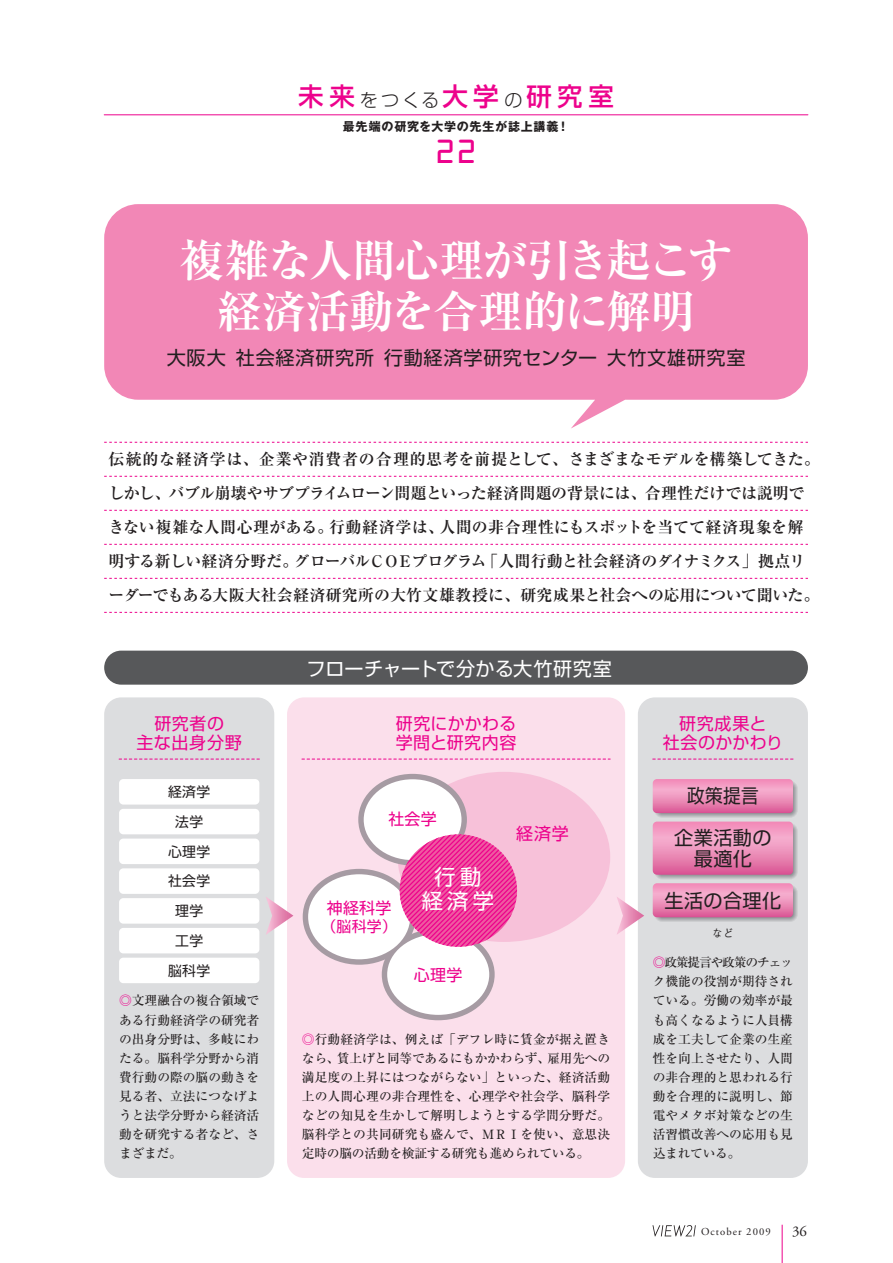
<style>
.page{position:relative;width:893px;height:1263px;background:#fff}
.page>*{position:absolute;margin:0;border:0;box-sizing:border-box;transform-origin:0 0}
.t1{font:44.7px/51px "Ryumin Pro Bold 90 pv RKSJ H";letter-spacing:-.03em;color:#fff;text-align:center}
.t2{font:30px "OCRA Std";color:#ed028c}
.t3{font:25.5px "Shin Go Pro Medium 90 pv RKSJ H";letter-spacing:.215em;color:#ed028c}
.t4{font:21.3px/24.5px "Shin Go Pro Regular 90 pv RKSJ H";color:#fff;text-align:center}
.t5{font:19.2px "Shin Go Pro Regular 90 pv RKSJ H";letter-spacing:.04em;color:#231f20}
.t6{font:19.2px "Shin Go Pro Regular 90 pv RKSJ H";letter-spacing:.005em;color:#fff}
.t7{font:19.2px/21.3px "Shin Go Pro Regular 90 pv RKSJ H";letter-spacing:.02em;color:#231f20;text-align:center}
.t8{font:19.2px "Shin Go Pro Regular 90 pv RKSJ H";letter-spacing:.02em;color:#231f20;scale:.92 1}
.t9{font:16.95px/19.2px "Shin Go Pro Regular 90 pv RKSJ H";letter-spacing:.03em;color:#ed028c;text-align:center}
.t10{font:15.9px/34px "Ryumin Pro Bold 90 pv RKSJ H";color:#231f20}
.t11{font:15.9px "Shin Go Pro Regular 90 pv RKSJ H";letter-spacing:.02em;color:#ed028c}
.t12{font:14.85px "Shin Go Pro Regular 90 pv RKSJ H";color:#ed028c}
.t13{font:14.85px "Adobe Garamond Pro";color:#231f20}
.t14{font:13.8px/29.7px "Shin Go Pro Regular 90 pv RKSJ H";letter-spacing:.02em;color:#231f20}
.t15{font:12.75px/19.2px "Ryumin Pro Medium 90 pv RKSJ H";color:#231f20;text-align:justify}
.t16{font:12px "Gothic MB101 Pro Bold 90 pv RKSJ H";letter-spacing:.06em;color:#231f20}
.t17{font:10.65px "Adobe Garamond Pro";letter-spacing:.1em;color:#231f20}
.t18{font:10.65px "Gothic BBB Pro Medium 90 pv RKSJ H";color:#231f20}
.s1{font-family:"Shin Go Pro Light 90 pv RKSJ H";font-size:18px;color:#231f20}
.s2{color:#ed028c}
</style>
<div class="page">
<div style="left:287px;top:697px;width:338px;height:481px;background:#fbdfeb;border-radius:17px"></div>
<div style="left:398px;top:772px;width:212px;height:170px;background:#f7c1d9;border-radius:50%"></div>
<div style="left:638px;top:697px;width:170px;height:481px;background:#dcdddf;border-radius:17px"></div>
<div style="left:655px;top:781px;width:143px;height:37px;background:#cacbcd;border-radius:8px"></div>
<div style="left:656px;top:782px;width:141px;height:35px;background:#bebdc0;border-radius:7px"></div>
<div style="left:656px;top:783px;width:140px;height:33px;background:#b1b0b4;border-radius:6px"></div>
<div style="left:657px;top:784px;width:138px;height:31px;background:#a2a1a6;border-radius:5px"></div>
<svg style="left:658px;top:785px;width:136px;height:29px"></svg>
<div style="left:104px;top:697px;width:170px;height:481px;background:#dcdddf;border-radius:17px"></div>
<div style="left:119px;top:838px;width:140px;height:26px;background:#fff;border-radius:4px"></div>
<div style="left:119px;top:868px;width:140px;height:26px;background:#fff;border-radius:4px"></div>
<div style="left:119px;top:809px;width:140px;height:25px;background:#fff;border-radius:4px"></div>
<div style="left:119px;top:779px;width:140px;height:25px;background:#fff;border-radius:4px"></div>
<div style="left:119px;top:928px;width:140px;height:25px;background:#fff;border-radius:4px"></div>
<div style="left:119px;top:958px;width:140px;height:25px;background:#fff;border-radius:4px"></div>
<div style="left:119px;top:898px;width:140px;height:26px;background:#fff;border-radius:4px"></div>
<svg style="left:653px;top:779px;width:140px;height:34px;background:#ec8cb7"></svg>
<svg style="left:655px;top:885px;width:142px;height:37px"></svg>
<svg style="left:656px;top:886px;width:140px;height:35px"></svg>
<svg style="left:657px;top:887px;width:138px;height:33px"></svg>
<svg style="left:658px;top:888px;width:136px;height:31px"></svg>
<div style="left:659px;top:889px;width:134px;height:29px;background:#a17c91;border-radius:4px"></div>
<svg style="left:653px;top:821px;width:140px;height:54px;background:#eb8cb7"></svg>
<svg style="left:653px;top:883px;width:140px;height:34px;background:#ec8cb8"></svg>
<div style="left:104px;top:651px;width:704px;height:34px;background:#57585a;border-radius:17px"></div>
<div style="left:358px;top:774px;width:109px;height:91px;border:11px solid #a69ba3;border-radius:50%"></div>
<div style="left:364px;top:779px;width:97px;height:81px;background:#fff;border-radius:50%"></div>
<div style="left:303px;top:869px;width:113px;height:96px;border:11px solid #a69ba3;border-radius:50%"></div>
<div style="left:382px;top:929px;width:113px;height:91px;border:11px solid #a69ba3;border-radius:50%"></div>
<div style="left:308px;top:874px;width:102px;height:85px;background:#fff;border-radius:50%"></div>
<div style="left:387px;top:934px;width:102px;height:81px;background:#fff;border-radius:50%"></div>
<hr style="left:104px;top:114px;width:704px;height:1px;background:#ed028c">
<svg style="left:104px;top:578px;width:704px;height:1px"></svg>
<svg style="left:104px;top:612px;width:704px;height:1px"></svg>
<svg style="left:104px;top:544px;width:704px;height:1px"></svg>
<svg style="left:104px;top:510px;width:704px;height:1px"></svg>
<svg style="left:104px;top:476px;width:704px;height:1px"></svg>
<svg style="left:104px;top:442px;width:704px;height:1px"></svg>
<svg style="left:119px;top:759px;width:140px;height:1px"></svg>
<svg style="left:302px;top:759px;width:308px;height:1px"></svg>
<svg style="left:653px;top:759px;width:140px;height:1px"></svg>
<svg style="left:266px;top:896px;width:27px;height:39px"></svg>
<svg style="left:617px;top:897px;width:27px;height:37px"></svg>
<div style="left:104px;top:204px;width:704px;height:196px;background:#f287b6;border-radius:34px"></div>
<svg style="left:400px;top:834px;width:117px;height:113px"></svg>
<hr style="left:782px;top:1225px;width:1px;height:38px;background:#ed028c">
<svg style="left:652px;top:1225px;width:44px;height:11px"></svg>
<h3 class="t3" style="left:298px;top:87px;width:317px">未来<span class="s1">をつくる</span>大学<span class="s1">の</span>研究室</h3>
<p class="t16" style="left:343px;top:122px;width:228px">最先端の研究を大学の先生が誌上講義！</p>
<h2 class="t2" style="left:435px;top:135px;width:44px">22</h2>
<h1 class="t1" style="left:179px;top:240px;width:555px">複雑な人間心理が引き起こす経済活動を合理的に解明</h1>
<h3 class="t5" style="left:167px;top:350px;width:580px">大阪大社会経済研究所行動経済学研究センター大竹文雄研究室</h3>
<p class="t10" style="left:108px;top:444px;width:713px">伝統的な経済学は、企業や消費者の合理的思考を前提として、さまざまなモデルを構築してきた。しかし、バブル崩壊やサブプライムローン問題といった経済問題の背景には、合理性だけでは説明できない複雑な人間心理がある。行動経済学は、人間の非合理性にもスポットを当てて経済現象を解明する新しい経済分野だ。グローバルＣＯＥプログラム「人間行動と社会経済のダイナミクス」拠点リーダーでもある大阪大社会経済研究所の大竹文雄教授に、研究成果と社会への応用について聞いた。</p>
<h3 class="t9" style="left:137px;top:716px;width:107px">研究者の<br>主な出身分野</h3>
<p class="t14" style="left:168px;top:779px;width:44px">経済学</p>
<p class="t14" style="left:175px;top:809px;width:29px">法学</p>
<p class="t14" style="left:168px;top:838px;width:44px">心理学社会学</p>
<p class="t14" style="left:175px;top:898px;width:29px">理学</p>
<p class="t14" style="left:168px;top:928px;width:44px;text-align:center">工学脳科学</p>
<p class="t15" style="left:119px;top:993px;width:142px"><span class="s2">◎</span>文理融合の複合領域である行動経済学の研究者の出身分野は、多岐にわたる。脳科学分野から消費行動の際の脳の動きを見る者、立法につなげようと法学分野から経済活動を研究する者など、さまざまだ。</p>
<h3 class="t6" style="left:307px;top:661px;width:307px">フローチャートで分かる大竹研究室</h3>
<h3 class="t9" style="left:396px;top:716px;width:122px;text-align:left">研究にかかわる学問と研究内容</h3>
<p class="t11" style="left:388px;top:813px;width:50px">社会学</p>
<p class="t11" style="left:327px;top:902px;width:66px">神経科学</p>
<p class="t12" style="left:321px;top:920px;width:77px">（脳科学）</p>
<h3 class="t4" style="left:422px;top:867px;width:74px">行動経済学</h3>
<p class="t11" style="left:414px;top:969px;width:50px">心理学</p>
<h3 class="t9" style="left:516px;top:827px;width:54px">経済学</h3>
<p class="t15" style="left:302px;top:1031px;width:310px"><span class="s2">◎</span>行動経済学は、例えば「デフレ時に賃金が据え置きなら、賃上げと同等であるにもかかわらず、雇用先への満足度の上昇にはつながらない」といった、経済活動上の人間心理の非合理性を、心理学や社会学、脳科学などの知見を生かして解明しようとする学問分野だ。脳科学との共同研究も盛んで、ＭＲＩを使い、意思決定時の脳の活動を検証する研究も進められている。</p>
<h3 class="t9" style="left:663px;top:716px;width:122px">研究成果と<br>社会のかかわり</h3>
<h3 class="t8" style="left:687px;top:789px;width:79px">政策提言</h3>
<h3 class="t7" style="left:674px;top:830px;width:99px">企業活動の最適化</h3>
<h3 class="t7" style="left:664px;top:892px;width:118px">生活の合理化</h3>
<p class="t18" style="left:712px;top:929px;width:23px">など</p>
<p class="t15" style="left:653px;top:954px;width:142px"><span class="s2">◎</span>政策提言や政策のチェック機能の役割が期待されている。労働の効率が最も高くなるように人員構成を工夫して企業の生産性を向上させたり、人間の非合理的と思われる行動を合理的に説明し、節電やメタボ対策などの生活習慣改善への応用も見込まれている。</p>
<p class="t17" style="left:701px;top:1225px;width:71px">October 2009</p>
<p class="t13" style="left:792px;top:1222px;width:16px">36</p>
</div>
